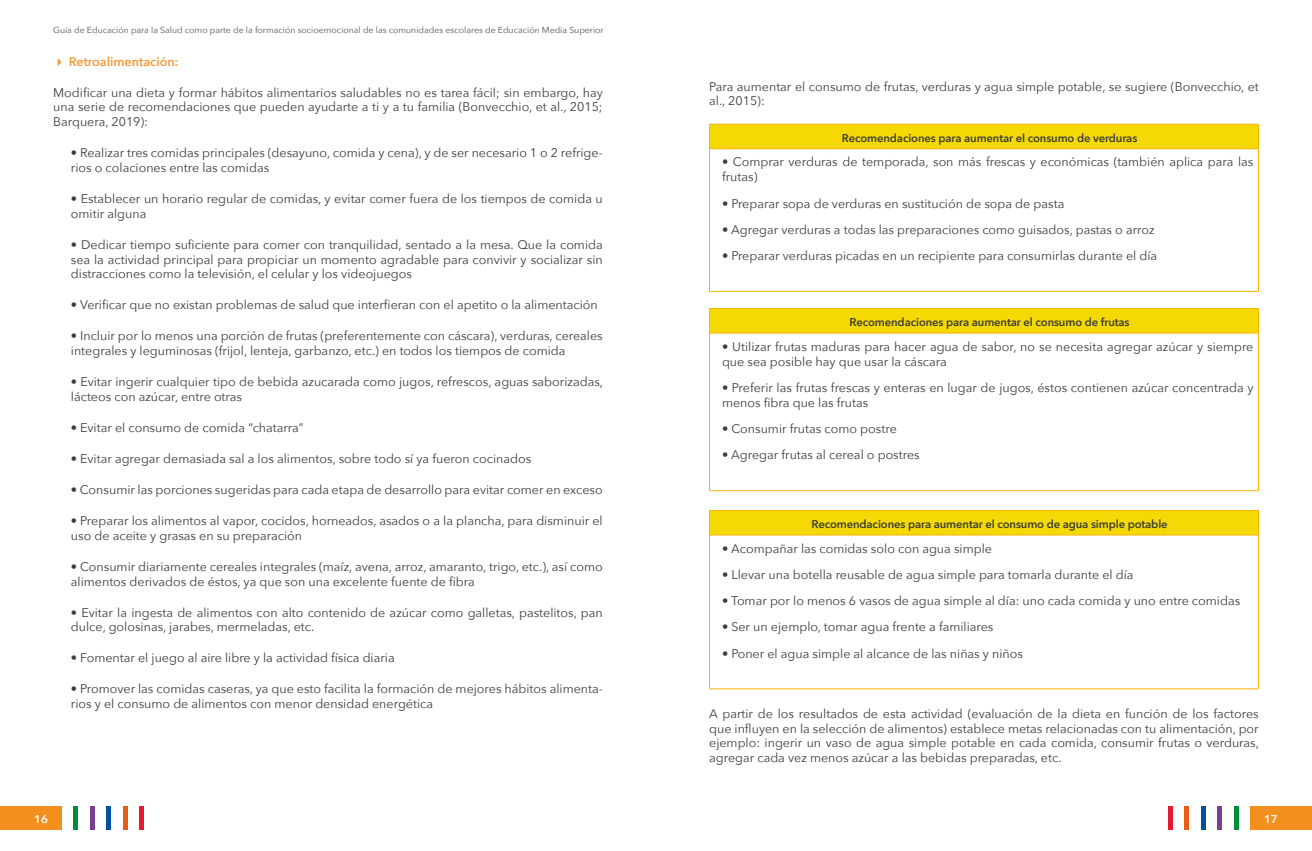
<style>
.page{position:relative;width:1312px;height:851px;background:#fff}
.page>*{position:absolute;margin:0;border:0;box-sizing:border-box;transform-origin:0 0}
.t1{font:12.5px/14.8px "Avenir Next";color:#3c3c3b}
.t2{font:600 12.5px "Avenir Next";color:#f59b36}
.t3{font:600 11.25px "Avenir Next";letter-spacing:-.01em;color:#3c3c3b}
.t4{font:600 11.25px "Avenir Next";color:#fff}
.t5{font:8.75px "Avenir Next";color:#575756}
</style>
<div class="page">
<div style="left:0;top:806px;width:62px;height:24px;background:#f38f1c"></div>
<div style="left:139px;top:806px;width:5px;height:24px;background:#e51a2f"></div>
<hr style="left:123px;top:806px;width:4px;height:24px;background:#ea5b13">
<div style="left:106px;top:806px;width:5px;height:24px;background:#0052a1"></div>
<hr style="left:90px;top:806px;width:4px;height:24px;background:#7a3f91">
<hr style="left:74px;top:806px;width:4px;height:24px;background:#008d39">
<div style="left:1250px;top:806px;width:61px;height:24px;background:#f38f1c"></div>
<div style="left:1167px;top:806px;width:5px;height:24px;background:#e51a2f"></div>
<hr style="left:1184px;top:806px;width:4px;height:24px;background:#ea5b13">
<div style="left:1200px;top:806px;width:5px;height:24px;background:#0052a1"></div>
<hr style="left:1217px;top:806px;width:4px;height:24px;background:#7a3f91">
<div style="left:1233px;top:806px;width:5px;height:24px;background:#008d39"></div>
<div style="left:709px;top:124px;width:549px;height:25px;background:#f4d904"></div>
<hr style="left:709px;top:124px;width:549px;height:1px;background:#fab303">
<hr style="left:709px;top:291px;width:549px;height:1px;background:#fab303">
<svg style="left:709px;top:125px;width:1px;height:23px"></svg>
<hr style="left:709px;top:148px;width:549px;height:1px;background:#fab303">
<hr style="left:709px;top:149px;width:1px;height:142px;background:#fab303">
<hr style="left:1257px;top:149px;width:1px;height:142px;background:#fab303">
<div style="left:709px;top:308px;width:549px;height:25px;background:#f4d904"></div>
<hr style="left:709px;top:308px;width:549px;height:1px;background:#fab303">
<hr style="left:709px;top:490px;width:549px;height:1px;background:#fab303">
<svg style="left:709px;top:309px;width:1px;height:24px"></svg>
<hr style="left:709px;top:333px;width:549px;height:1px;background:#fab303">
<hr style="left:709px;top:333px;width:1px;height:157px;background:#fab303">
<hr style="left:1257px;top:333px;width:1px;height:157px;background:#fab303">
<div style="left:709px;top:510px;width:549px;height:25px;background:#f4d904"></div>
<hr style="left:709px;top:510px;width:549px;height:1px;background:#fab303">
<hr style="left:709px;top:688px;width:549px;height:1px;background:#fab303">
<svg style="left:709px;top:511px;width:1px;height:23px"></svg>
<hr style="left:709px;top:534px;width:549px;height:1px;background:#fab303">
<hr style="left:709px;top:535px;width:1px;height:153px;background:#fab303">
<hr style="left:1257px;top:535px;width:1px;height:153px;background:#fab303">
<p class="t5" style="left:53px;top:23px;width:552px">Guía de Educación para la Salud como parte de la formación socioemocional de las comunidades escolares de Educación Media Superior</p>
<p class="t2" style="left:53px;top:51px;width:127px">✔ Retroalimentación:</p>
<p class="t1" style="left:53px;top:84px;width:551px;text-align:justify">Modificar una dieta y formar hábitos alimentarios saludables no es tarea fácil; sin embargo, hay una serie de recomendaciones que pueden ayudarte a ti y a tu familia (Bonvecchio, et al., 2015; Barquera, 2019):</p>
<p class="t1" style="left:71px;top:145px;width:533px">• Realizar tres comidas principales (desayuno, comida y cena), y de ser necesario 1 o 2 refrige&shy;rios o colaciones entre las comidas</p>
<p class="t1" style="left:71px;top:191px;width:533px">• Establecer un horario regular de comidas, y evitar comer fuera de los tiempos de comida u omitir alguna</p>
<p class="t1" style="left:71px;top:236px;width:533px;text-align:justify">• Dedicar tiempo suficiente para comer con tranquilidad, sentado a la mesa. Que la comida sea la actividad principal para propiciar un momento agradable para convivir y socializar sin distracciones como la televisión, el celular y los videojuegos</p>
<p class="t1" style="left:71px;top:297px;width:528px">• Verificar que no existan problemas de salud que interfieran con el apetito o la alimentación</p>
<p class="t1" style="left:71px;top:328px;width:533px">• Incluir por lo menos una porción de frutas (preferentemente con cáscara), verduras, cereales integrales y leguminosas (frijol, lenteja, garbanzo, etc.) en todos los tiempos de comida</p>
<p class="t1" style="left:71px;top:374px;width:533px">• Evitar ingerir cualquier tipo de bebida azucarada como jugos, refrescos, aguas saborizadas, lácteos con azúcar, entre otras</p>
<p class="t1" style="left:71px;top:419px;width:234px">• Evitar el consumo de comida “chatarra”</p>
<p class="t1" style="left:71px;top:450px;width:462px">• Evitar agregar demasiada sal a los alimentos, sobre todo sí ya fueron cocinados</p>
<p class="t1" style="left:71px;top:481px;width:533px">• Consumir las porciones sugeridas para cada etapa de desarrollo para evitar comer en exceso</p>
<p class="t1" style="left:71px;top:512px;width:533px">• Preparar los alimentos al vapor, cocidos, horneados, asados o a la plancha, para disminuir el uso de aceite y grasas en su preparación</p>
<p class="t1" style="left:71px;top:558px;width:533px">• Consumir diariamente cereales integrales (maíz, avena, arroz, amaranto, trigo, etc.), así como alimentos derivados de éstos, ya que son una excelente fuente de fibra</p>
<p class="t1" style="left:71px;top:604px;width:533px">• Evitar la ingesta de alimentos con alto contenido de azúcar como galletas, pastelitos, pan dulce, golosinas, jarabes, mermeladas, etc.</p>
<p class="t1" style="left:71px;top:650px;width:325px">• Fomentar el juego al aire libre y la actividad física diaria</p>
<p class="t1" style="left:71px;top:681px;width:533px">• Promover las comidas caseras, ya que esto facilita la formación de mejores hábitos alimenta&shy;rios y el consumo de alimentos con menor densidad energética</p>
<p class="t1" style="left:709px;top:78px;width:551px">Para aumentar el consumo de frutas, verduras y agua simple potable, se sugiere (Bonvecchio, et al., 2015):</p>
<p class="t3" style="left:841px;top:128px;width:297px">Recomendaciones para aumentar el consumo de verduras</p>
<p class="t1" style="left:721px;top:154px;width:533px">• Comprar verduras de temporada, son más frescas y económicas (también aplica para las frutas)</p>
<p class="t1" style="left:721px;top:195px;width:344px">• Preparar sopa de verduras en sustitución de sopa de pasta</p>
<p class="t1" style="left:721px;top:221px;width:434px">• Agregar verduras a todas las preparaciones como guisados, pastas o arroz</p>
<p class="t1" style="left:721px;top:248px;width:436px">• Preparar verduras picadas en un recipiente para consumirlas durante el día</p>
<p class="t3" style="left:849px;top:313px;width:281px">Recomendaciones para aumentar el consumo de frutas</p>
<p class="t1" style="left:721px;top:338px;width:533px">• Utilizar frutas maduras para hacer agua de sabor, no se necesita agregar azúcar y siempre que sea posible hay que usar la cáscara</p>
<p class="t1" style="left:721px;top:379px;width:533px">• Preferir las frutas frescas y enteras en lugar de jugos, éstos contienen azúcar concentrada y menos fibra que las frutas</p>
<p class="t1" style="left:721px;top:421px;width:176px">• Consumir frutas como postre</p>
<p class="t1" style="left:721px;top:447px;width:199px">• Agregar frutas al cereal o postres</p>
<p class="t3" style="left:811px;top:514px;width:357px">Recomendaciones para aumentar el consumo de agua simple potable</p>
<p class="t1" style="left:721px;top:540px;width:271px">• Acompañar las comidas solo con agua simple</p>
<p class="t1" style="left:721px;top:566px;width:413px">• Llevar una botella reusable de agua simple para tomarla durante el día</p>
<p class="t1" style="left:721px;top:592px;width:519px">• Tomar por lo menos 6 vasos de agua simple al día: uno cada comida y uno entre comidas</p>
<p class="t1" style="left:721px;top:619px;width:273px">• Ser un ejemplo, tomar agua frente a familiares</p>
<p class="t1" style="left:721px;top:645px;width:302px">• Poner el agua simple al alcance de las niñas y niños</p>
<p class="t1" style="left:709px;top:705px;width:551px;text-align:justify">A partir de los resultados de esta actividad (evaluación de la dieta en función de los factores que influyen en la selección de alimentos) establece metas relacionadas con tu alimentación, por ejemplo: ingerir un vaso de agua simple potable en cada comida, consumir frutas o verduras, agregar cada vez menos azúcar a las bebidas preparadas, etc.</p>
<p class="t4" style="left:34px;top:809px;width:15px">16</p>
<p class="t4" style="left:1263px;top:809px;width:15px">17</p>
</div>
